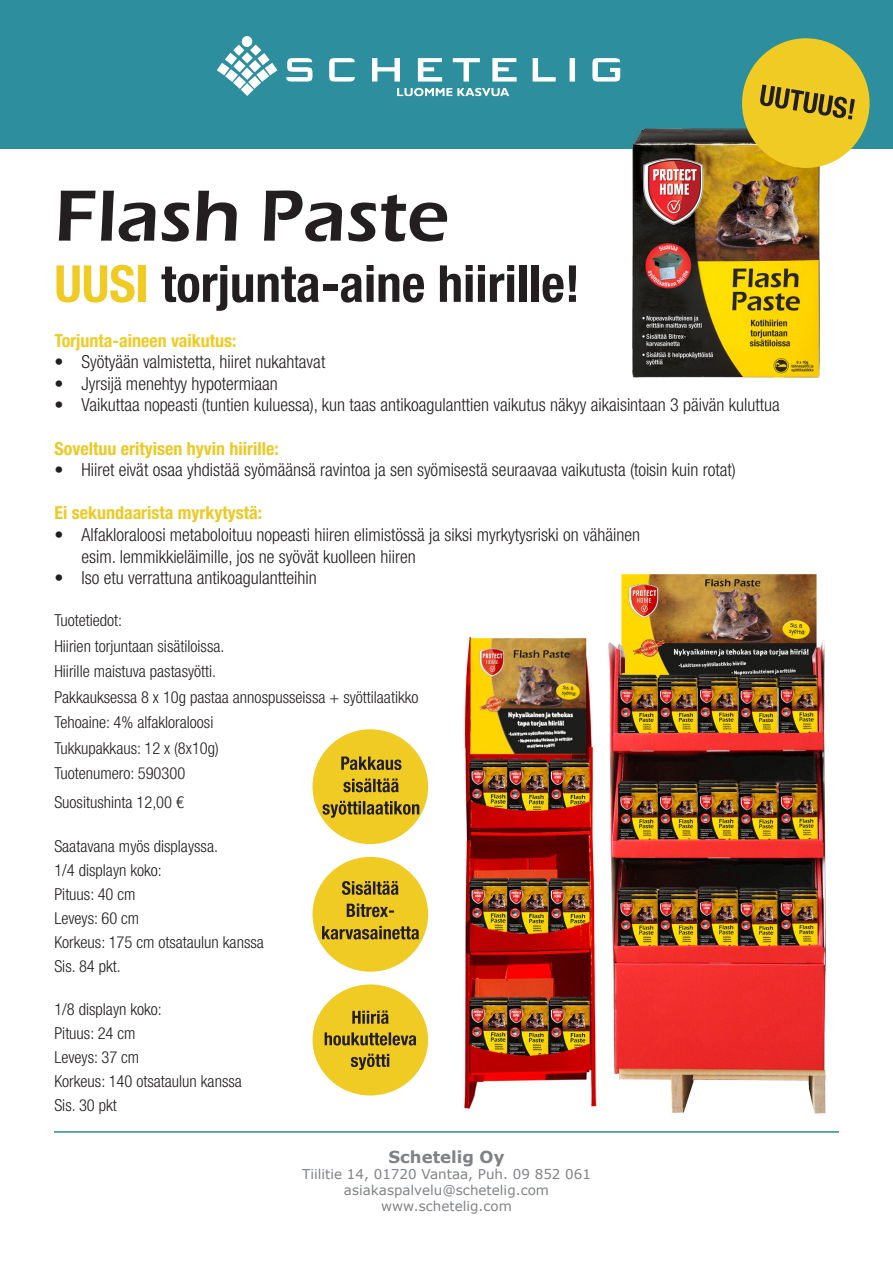
<style>
.page{position:relative;width:893px;height:1263px;background:#fff}
.page>*{position:absolute;margin:0;border:0;box-sizing:border-box;transform-origin:0 0}
.t1{font:600 75px "Eras ITC";color:#231f20}
.t2{font:700 condensed 51px "Helvetica Neue LT Pro";color:#231f20}
.t3{font:300 condensed 18px/21.6px "Helvetica Neue LT Pro";color:#231f20}
.t4{font:700 condensed 18px "Helvetica Neue LT Pro";color:#edc925}
.t5{font:700 condensed 18px "Helvetica Neue LT Pro";color:#efcb24}
.t6{font:300 condensed 16.5px "Helvetica Neue LT Pro";color:#231f20}
.t7{font:700 16.5px "Verdana";color:#808285}
.t8{font:13.5px/16px "Verdana";color:#808285;text-align:center}
.s1{color:#efcb24}
</style>
<div class="page">
<div style="left:0;top:0;width:893px;height:149px;background:#2d8e9d"></div>
<svg style="left:397px;top:88px;width:112px;height:8px"></svg>
<div style="left:242px;top:36px;width:10px;height:11px;background:#fff;border-radius:50%"></div>
<svg style="left:217px;top:45px;width:60px;height:51px"></svg>
<svg style="left:286px;top:58px;width:334px;height:24px"></svg>
<hr style="left:54px;top:1131px;width:785px;height:2px;background:#2d8e9d">
<div style="left:313px;top:984px;width:115px;height:111px;background:#efcb24;border-radius:50%"></div>
<svg style="left:351px;top:1054px;width:38px;height:16px"></svg>
<svg style="left:325px;top:1032px;width:91px;height:13px"></svg>
<svg style="left:352px;top:1010px;width:37px;height:14px"></svg>
<img style="left:608px;top:574px;width:218px;height:540px">
<div style="left:313px;top:729px;width:115px;height:115px;background:#efcb24;border-radius:50%"></div>
<svg style="left:323px;top:801px;width:96px;height:17px"></svg>
<svg style="left:343px;top:778px;width:56px;height:14px"></svg>
<svg style="left:341px;top:756px;width:60px;height:14px"></svg>
<img style="left:632px;top:124px;width:189px;height:255px">
<div style="left:313px;top:857px;width:115px;height:115px;background:#efcb24;border-radius:50%"></div>
<svg style="left:322px;top:926px;width:97px;height:13px"></svg>
<svg style="left:347px;top:903px;width:47px;height:14px"></svg>
<svg style="left:342px;top:881px;width:56px;height:14px"></svg>
<img style="left:464px;top:636px;width:133px;height:473px">
<div style="left:742px;top:38px;width:128px;height:130px;background:#efcb24;border-radius:50%"></div>
<svg style="left:760px;top:85px;width:95px;height:35px"></svg>
<p class="t1" style="left:54px;top:173px;width:396px">Flash Paste</p>
<p class="t2" style="left:54px;top:253px;width:527px"><span class="s1">UUSI</span> torjunta-aine hiirille!</p>
<p class="t5" style="left:54px;top:329px;width:184px">Torjunta-aineen vaikutus:</p>
<p class="t3" style="left:54px;top:351px;width:272px">• Syötyään valmistetta, hiiret nukahtavat</p>
<p class="t3" style="left:54px;top:373px;width:225px">• Jyrsijä menehtyy hypotermiaan</p>
<p class="t3" style="left:54px;top:394px;width:727px">• Vaikuttaa nopeasti (tuntien kuluessa), kun taas antikoagulanttien vaikutus näkyy aikaisintaan 3 päivän kuluttua</p>
<p class="t4" style="left:54px;top:437px;width:226px">Soveltuu erityisen hyvin hiirille:</p>
<p class="t3" style="left:54px;top:459px;width:683px">• Hiiret eivät osaa yhdistää syömäänsä ravintoa ja sen syömisestä seuraavaa vaikutusta (toisin kuin rotat)</p>
<p class="t4" style="left:54px;top:502px;width:209px">Ei sekundaarista myrkytystä:</p>
<p class="t3" style="left:81px;top:524px;width:560px;text-indent:-27px">• Alfakloraloosi metaboloituu nopeasti hiiren elimistössä ja siksi myrkytysriski on vähäinen esim. lemmikkieläimille, jos ne syövät kuolleen hiiren</p>
<p class="t3" style="left:54px;top:567px;width:264px">• Iso etu verrattuna antikoagulantteihin</p>
<p class="t6" style="left:54px;top:611px;width:69px">Tuotetiedot:</p>
<p class="t6" style="left:54px;top:636px;width:172px">Hiirien torjuntaan sisätiloissa.</p>
<p class="t6" style="left:54px;top:662px;width:163px">Hiirille maistuva pastasyötti.</p>
<p class="t6" style="left:54px;top:687px;width:366px">Pakkauksessa 8 x 10g pastaa annospusseissa + syöttilaatikko</p>
<p class="t6" style="left:54px;top:713px;width:161px">Tehoaine: 4% alfakloraloosi</p>
<p class="t6" style="left:54px;top:738px;width:166px">Tukkupakkaus: 12 x (8x10g)</p>
<p class="t6" style="left:54px;top:764px;width:132px">Tuotenumero: 590300</p>
<p class="t6" style="left:54px;top:792px;width:131px">Suositushinta 12,00 €</p>
<p class="t6" style="left:54px;top:836px;width:165px">Saatavana myös displayssa.</p>
<p class="t6" style="left:54px;top:860px;width:109px">1/4 displayn koko:</p>
<p class="t6" style="left:54px;top:884px;width:83px">Pituus: 40 cm</p>
<p class="t6" style="left:54px;top:908px;width:86px">Leveys: 60 cm</p>
<p class="t6" style="left:54px;top:932px;width:211px">Korkeus: 175 cm otsataulun kanssa</p>
<p class="t6" style="left:54px;top:956px;width:68px">Sis. 84 pkt.</p>
<p class="t6" style="left:54px;top:1000px;width:109px">1/8 displayn koko:</p>
<p class="t6" style="left:54px;top:1024px;width:83px">Pituus: 24 cm</p>
<p class="t6" style="left:54px;top:1048px;width:86px">Leveys: 37 cm</p>
<p class="t6" style="left:54px;top:1072px;width:189px">Korkeus: 140 otsataulun kanssa</p>
<p class="t6" style="left:54px;top:1096px;width:64px">Sis. 30 pkt</p>
<p class="t7" style="left:389px;top:1145px;width:117px">Schetelig Oy</p>
<p class="t8" style="left:302px;top:1166px;width:290px">Tiilitie 14, 01720 Vantaa, Puh. 09 852 061 asiakaspalvelu@schetelig.com www.schetelig.com</p>
</div>
